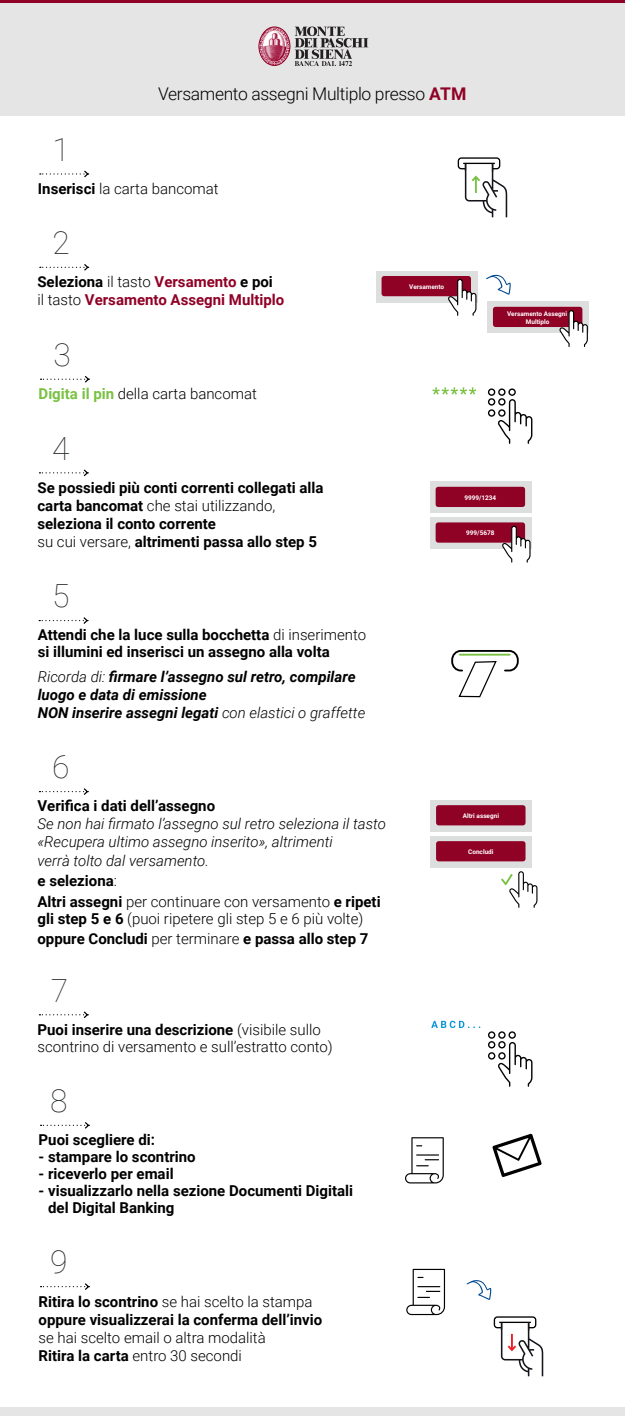
<style>
.page{position:relative;width:625px;height:1416px;background:#fff}
.page>*{position:absolute;margin:0;border:0;box-sizing:border-box;transform-origin:0 0}
.t1{font:100 31.75px "Roboto";color:#292d2f}
.t2{font:300 17.5px "Roboto";letter-spacing:-.02em;color:#000001}
.t3{font:700 15px/18px "Roboto";color:#000001}
.t4{font:300 15px/18px "Roboto";color:#000001}
.t5{font:italic 300 15px/18px "Roboto";color:#000001}
.t6{font:italic 700 15px/18px "Roboto";color:#000001}
.t7{font:700 15px/18px "Roboto";color:#900126}
.t8{font:700 6.44px/7.8px "Roboto";color:#fff;text-align:center}
.s1{font-weight:700;color:#900126}
.s2{font-weight:700}
.s3{color:#000001}
.s4{font-weight:300;color:#000001}
.s5{font-weight:700;color:#79c142}
.s6{font-weight:300}
</style>
<div class="page">
<div style="left:0;top:1407px;width:625px;height:9px;background:#e4e5e4"></div>
<div style="left:0;top:0;width:625px;height:116px;background:#e4e5e4"></div>
<hr style="left:0;top:0;width:625px;height:2px;background:#900126">
<svg style="left:295px;top:27px;width:73px;height:39px"></svg>
<img style="left:259px;top:27px;width:31px;height:38px">
<div style="left:259px;top:27px;width:31px;height:39px;border:1px solid #900126;border-radius:50%"></div>
<svg style="left:40px;top:170px;width:50px;height:8px"></svg>
<svg style="left:488px;top:388px;width:44px;height:56px"></svg>
<svg style="left:432px;top:387px;width:44px;height:8px"></svg>
<div style="left:376px;top:271px;width:101px;height:31px;background:#dddede"></div>
<div style="left:382px;top:276px;width:89px;height:20px;background:#900126;border-radius:3px"></div>
<svg style="left:448px;top:279px;width:28px;height:37px"></svg>
<svg style="left:458px;top:157px;width:49px;height:60px"></svg>
<svg style="left:40px;top:264px;width:50px;height:7px"></svg>
<svg style="left:486px;top:274px;width:25px;height:21px"></svg>
<svg style="left:41px;top:376px;width:49px;height:7px"></svg>
<svg style="left:39px;top:617px;width:50px;height:7px"></svg>
<svg style="left:41px;top:1122px;width:49px;height:7px"></svg>
<svg style="left:41px;top:1283px;width:49px;height:7px"></svg>
<div style="left:451px;top:650px;width:68px;height:21px;border:2px solid #000001;border-radius:9px"></div>
<hr style="left:460px;top:654px;width:50px;height:1px;background:#79c142">
<svg style="left:458px;top:661px;width:40px;height:37px"></svg>
<svg style="left:431px;top:1020px;width:49px;height:8px"></svg>
<svg style="left:488px;top:1031px;width:45px;height:55px"></svg>
<svg style="left:39px;top:1011px;width:50px;height:7px"></svg>
<svg style="left:492px;top:1133px;width:50px;height:44px"></svg>
<svg style="left:405px;top:1137px;width:39px;height:46px"></svg>
<div style="left:488px;top:302px;width:101px;height:31px;background:#dddede"></div>
<div style="left:493px;top:307px;width:89px;height:20px;background:#900126;border-radius:3px"></div>
<svg style="left:559px;top:310px;width:29px;height:37px"></svg>
<div style="left:431px;top:800px;width:101px;height:31px;background:#dddede"></div>
<div style="left:436px;top:805px;width:90px;height:20px;background:#900126;border-radius:3px"></div>
<div style="left:431px;top:836px;width:101px;height:31px;background:#dddede"></div>
<div style="left:436px;top:841px;width:90px;height:20px;background:#900126;border-radius:3px"></div>
<svg style="left:501px;top:871px;width:36px;height:37px"></svg>
<svg style="left:39px;top:788px;width:50px;height:7px"></svg>
<svg style="left:39px;top:469px;width:50px;height:8px"></svg>
<div style="left:430px;top:517px;width:101px;height:32px;background:#dddede"></div>
<div style="left:436px;top:522px;width:89px;height:21px;background:#900126;border-radius:3px"></div>
<svg style="left:502px;top:526px;width:29px;height:36px"></svg>
<div style="left:430px;top:482px;width:101px;height:31px;background:#dddede"></div>
<div style="left:436px;top:487px;width:89px;height:20px;background:#900126;border-radius:3px"></div>
<svg style="left:494px;top:1316px;width:49px;height:60px"></svg>
<svg style="left:406px;top:1269px;width:39px;height:46px"></svg>
<svg style="left:466px;top:1280px;width:25px;height:20px"></svg>
<h1 class="t1" style="left:53px;top:127px;width:19px">1</h1>
<p class="t2" style="left:158px;top:82px;width:310px">Versamento assegni Multiplo presso <span class="s1">ATM</span></p>
<p class="t4" style="left:38px;top:179px;width:182px"><span class="s2">Inserisci</span> la carta bancomat</p>
<h1 class="t1" style="left:53px;top:220px;width:19px">2</h1>
<p class="t7" style="left:37px;top:272px;width:248px"><span class="s3">Seleziona</span> <span class="s4">il tasto</span> Versamento <span class="s3">e poi<br></span><span class="s4">il tasto</span> Versamento Assegni Multiplo</p>
<h1 class="t1" style="left:53px;top:332px;width:19px">3</h1>
<p class="t4" style="left:39px;top:384px;width:220px"><span class="s5">Digita il pin</span> della carta bancomat</p>
<h1 class="t1" style="left:52px;top:426px;width:19px">4</h1>
<p class="t3" style="left:38px;top:478px;width:287px">Se possiedi più conti correnti collegati alla carta bancomat <span class="s6">che stai utilizzando, </span>seleziona il conto corrente<br><span class="s6">su cui versare,</span> altrimenti passa allo step 5</p>
<h1 class="t1" style="left:52px;top:574px;width:19px">5</h1>
<p class="t3" style="left:38px;top:626px;width:330px;line-height:16.9px">Attendi che la luce sulla bocchetta <span class="s6">di inserimento </span>si illumini ed inserisci un assegno alla volta</p>
<p class="t6" style="left:38px;top:667px;width:329px"><span class="s6">Ricorda di:</span> firmare l’assegno sul retro, compilare luogo e data di emissione<br>NON inserire assegni legati <span class="s6">con elastici o graffette</span></p>
<h1 class="t1" style="left:52px;top:745px;width:19px">6</h1>
<p class="t3" style="left:38px;top:796px;width:179px">Verifica i dati dell’assegno</p>
<p class="t5" style="left:38px;top:814px;width:350px">Se non hai firmato l’assegno sul retro seleziona il tasto «Recupera ultimo assegno inserito», altrimenti<br>verrà tolto dal versamento.</p>
<p class="t3" style="left:38px;top:870px;width:345px;line-height:20.6px">e seleziona<span class="s6">:<br></span>Altri assegni <span class="s6">per continuare con versamento</span> e ripeti</p>
<p class="t4" style="left:38px;top:907px;width:333px;line-height:20.6px"><span class="s2">gli step 5 e 6</span> (puoi ripetere gli step 5 e 6 più volte) <span class="s2">oppure Concludi</span> per terminare <span class="s2">e passa allo step 7</span></p>
<h1 class="t1" style="left:51px;top:968px;width:19px">7</h1>
<p class="t4" style="left:38px;top:1020px;width:297px;line-height:16.9px"><span class="s2">Puoi inserire una descrizione</span> (visibile sullo scontrino di versamento e sull’estratto conto)</p>
<h1 class="t1" style="left:50px;top:1078px;width:19px">8</h1>
<p class="t3" style="left:39px;top:1130px;width:118px">Puoi scegliere di:</p>
<p class="t3" style="left:39px;top:1147px;width:159px">- stampare lo scontrino</p>
<p class="t3" style="left:39px;top:1164px;width:137px">- riceverlo per email</p>
<p class="t3" style="left:48px;top:1181px;width:307px;line-height:16.9px;text-indent:-10px">- visualizzarlo nella sezione Documenti Digitali del Digital Banking</p>
<h1 class="t1" style="left:50px;top:1240px;width:19px">9</h1>
<p class="t3" style="left:39px;top:1291px;width:285px">Ritira lo scontrino <span class="s6">se hai scelto la stampa </span>oppure visualizzerai la conferma dell’invio</p>
<p class="t4" style="left:39px;top:1327px;width:229px">se hai scelto email o altra modalità<br><span class="s2">Ritira la carta</span> entro 30 secondi</p>
<p class="t8" style="left:409px;top:282px;width:37px">Versamento</p>
<p class="t8" style="left:507px;top:309px;width:62px">Versamento Assegni<br>Multiplo</p>
<p class="t8" style="left:464px;top:493px;width:33px">9999/1234</p>
<p class="t8" style="left:466px;top:529px;width:30px">999/5678</p>
<p class="t8" style="left:463px;top:811px;width:38px">Altri assegni</p>
<p class="t8" style="left:468px;top:847px;width:27px">Concludi</p>
</div>
